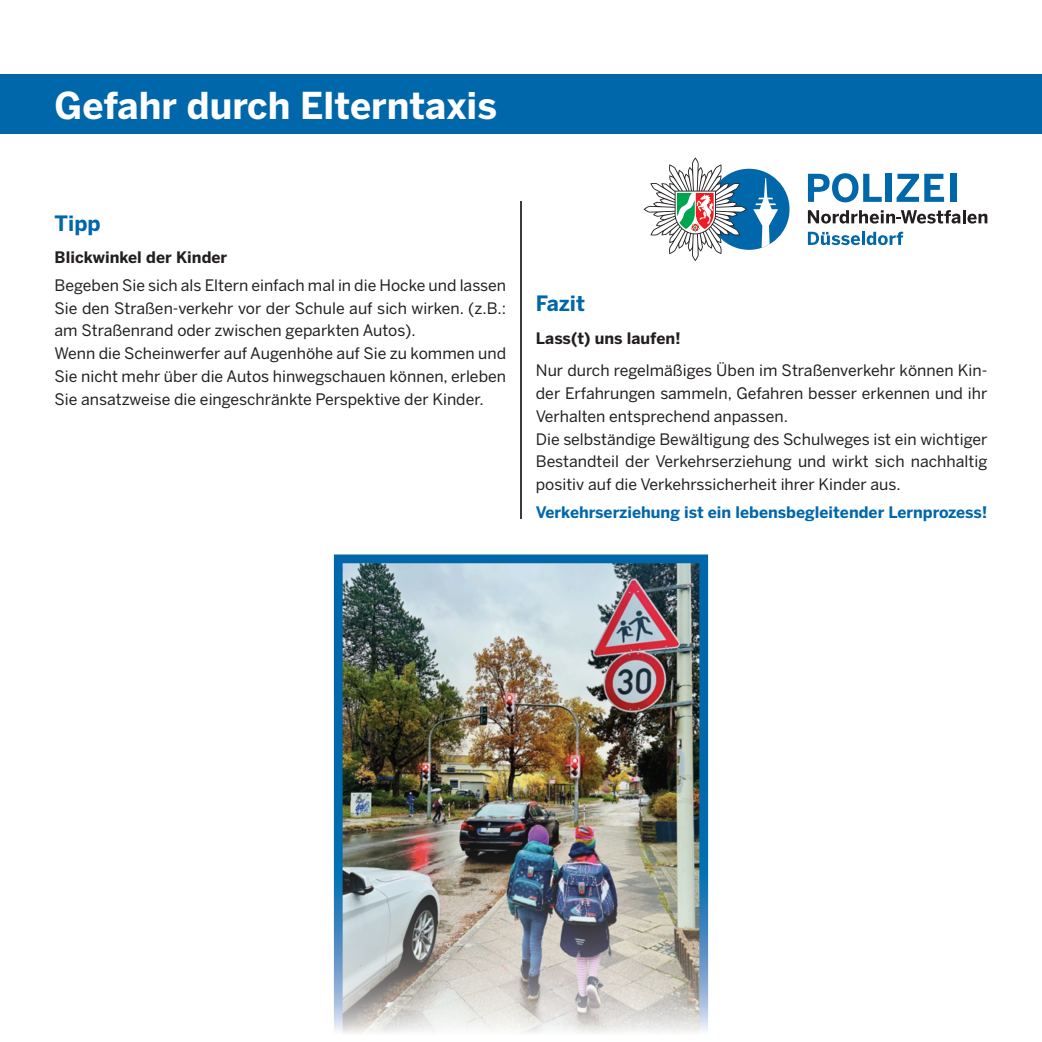
<style>
.page{position:relative;width:1042px;height:1042px;background:#fff}
.page>*{position:absolute;margin:0;border:0;box-sizing:border-box;transform-origin:0 0}
.t1{font:700 36.75px "Benton Sans";color:#fff}
.t2{font:700 21px "Benton Sans";color:#0067aa}
.t3{font:15.75px/22.8px "Benton Sans";color:#231f20}
.t4{font:700 15.75px "Benton Sans";color:#0067aa}
.t5{font:700 15.75px "Benton Sans";color:#231f20}
</style>
<div class="page">
<div style="left:0;top:74px;width:1042px;height:60px;background:#0067aa"></div>
<hr style="left:520px;top:201px;width:2px;height:318px;background:#231f20">
<div style="left:708px;top:169px;width:81px;height:81px;background:#0067aa;border-radius:50%"></div>
<svg style="left:808px;top:173px;width:74px;height:29px"></svg>
<div style="left:885px;top:174px;width:6px;height:28px;background:#0067aa"></div>
<svg style="left:896px;top:174px;width:48px;height:28px"></svg>
<div style="left:950px;top:174px;width:6px;height:28px;background:#0067aa"></div>
<svg style="left:808px;top:210px;width:179px;height:14px"></svg>
<svg style="left:808px;top:232px;width:95px;height:13px"></svg>
<svg style="left:753px;top:178px;width:25px;height:70px"></svg>
<svg style="left:643px;top:157px;width:104px;height:104px"></svg>
<img style="left:334px;top:554px;width:374px;height:479px">
<h1 class="t1" style="left:55px;top:83px;width:444px">Gefahr durch Elterntaxis</h1>
<h2 class="t2" style="left:55px;top:210px;width:47px">Tipp</h2>
<p class="t5" style="left:55px;top:248px;width:174px">Blickwinkel der Kinder</p>
<p class="t3" style="left:55px;top:274px;width:453px">Begeben Sie sich als Eltern einfach mal in die Hocke und lassen Sie den Straßen-verkehr vor der Schule auf sich wirken. (z.B.: am Straßenrand oder zwischen geparkten Autos).<br>Wenn die Scheinwerfer auf Augenhöhe auf Sie zu kommen und Sie nicht mehr über die Autos hinwegschauen können, erleben Sie ansatzweise die eingeschränkte Perspektive der Kinder.</p>
<h2 class="t2" style="left:536px;top:291px;width:51px">Fazit</h2>
<p class="t5" style="left:536px;top:328px;width:146px">Lass(t) uns laufen!</p>
<p class="t3" style="left:536px;top:359px;width:453px">Nur durch regelmäßiges Üben im Straßenverkehr können Kin&shy;der Erfahrungen sammeln, Gefahren besser erkennen und ihr Verhalten entsprechend anpassen.<br>Die selbständige Bewältigung des Schulweges ist ein wichtiger Bestandteil der Verkehrserziehung und wirkt sich nachhaltig positiv auf die Verkehrssicherheit ihrer Kinder aus.</p>
<p class="t4" style="left:536px;top:503px;width:453px">Verkehrserziehung ist ein lebensbegleitender Lernprozess!</p>
</div>
